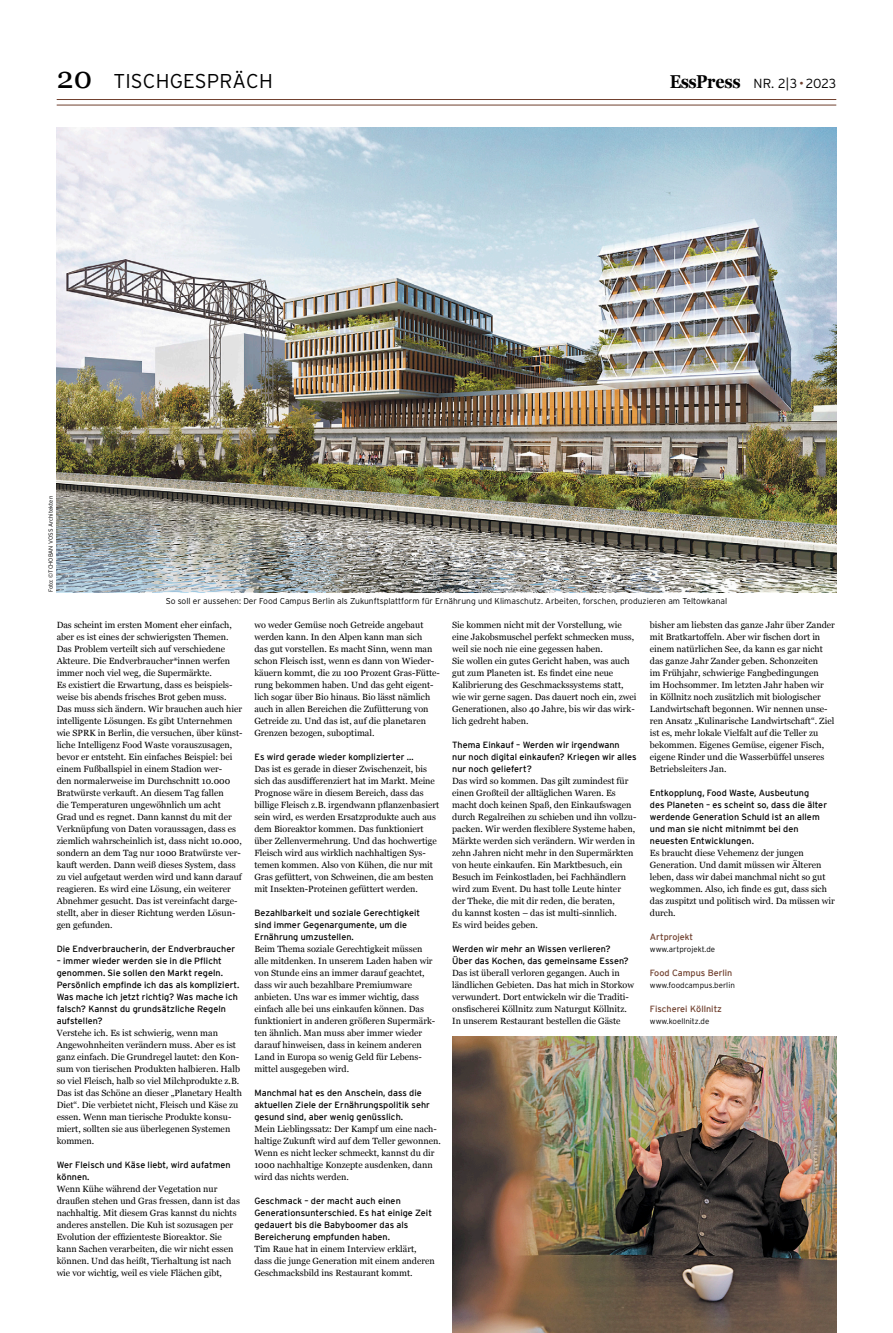
<style>
.page{position:relative;width:893px;height:1333px;background:#fff}
.page>*{position:absolute;margin:0;border:0;box-sizing:border-box;transform-origin:0 0}
.t1{font:300 20px "Interstate";letter-spacing:.01em;color:#000}
.t2{font:300 13.1px "Interstate";letter-spacing:-.01em;color:#000}
.t3{font:9px/12px "Georgia";color:#000}
.t4{font:9px/12px "Interstate";letter-spacing:.005em;color:#000}
.t5{font:9px "Interstate";color:#70402e}
.t6{font:300 8.5px "Interstate";color:#000}
.t7{font:300 8px "Interstate";color:#000}
.t8{font:300 6px "Interstate";letter-spacing:-.02em;color:#000}
.s1{font-family:"Georgia";font-weight:400;font-size:30px}
.s2{font-family:"Georgia";font-weight:700;font-size:18.6px}
.s3{color:#70402e}
.s4{font-family:"Interstate"}
.s5{font-family:"Georgia"}
</style>
<div class="page">
<hr style="left:57px;top:99px;width:779px;height:1px;background:#70402e">
<hr style="left:57px;top:105px;width:779px;height:1px;background:#70402e">
<img style="left:57px;top:128px;width:779px;height:464px">
<img style="left:452px;top:1036px;width:384px;height:296px">
<p class="t1" style="left:57px;top:69px;width:218px"><span class="s1">20</span> Tischgespräch</p>
<p class="t2" style="left:670px;top:75px;width:168px"><span class="s2">EssPress</span> Nr. 2|3 <span class="s3">•</span> 2023</p>
<p class="t8" style="left:47px;top:592px;width:98px;rotate:-90deg">Foto: ©TCH OBAN VOSS Architekten</p>
<p class="t6" style="left:166px;top:596px;width:563px">So soll er aussehen: Der Food Campus Berlin als Zukunftsplattform für Ernährung und Klimaschutz. Arbeiten, forschen, produzieren am Teltowkanal</p>
<p class="t3" style="left:57px;top:619px;width:187px">Das scheint im ersten Moment eher einfach, aber es ist eines der schwierigsten Themen.<br>Das Problem verteilt sich auf verschiedene Akteure. Die Endverbraucher*innen werfen immer noch viel weg, die Supermärkte.<br>Es existiert die Erwartung, dass es beispiels&shy;weise bis abends frisches Brot geben muss.<br>Das muss sich ändern. Wir brauchen auch hier intelligente Lösungen. Es gibt Unternehmen wie SPRK in Berlin, die versuchen, über künst&shy;liche Intelligenz Food Waste vorauszusagen, bevor er entsteht. Ein einfaches Beispiel: bei einem Fußballspiel in einem Stadion wer-<br>den normalerweise im Durchschnitt 10.000<br>Bratwürste verkauft. An diesem Tag fallen<br>die Temperaturen ungewöhnlich um acht Grad und es regnet. Dann kannst du mit der Verknüpfung von Daten voraussagen, dass es ziemlich wahrscheinlich ist, dass nicht 10.000, sondern an dem Tag nur 1000 Bratwürste ver&shy;kauft werden. Dann weiß dieses System, dass zu viel aufgetaut werden wird und kann darauf reagieren. Es wird eine Lösung, ein weiterer Abnehmer gesucht. Das ist vereinfacht darge&shy;stellt, aber in dieser Richtung werden Lösun&shy;gen gefunden.</p>
<p class="t4" style="left:57px;top:943px;width:180px">Die Endverbraucherin, der Endverbraucher</p>
<p class="t3" style="left:57px;top:955px;width:187px"><span class="s4">– immer wieder werden sie in die Pflicht genommen. Sie sollen den Markt regeln.<br>Persönlich empfinde ich das als kompliziert.<br>Was mache ich jetzt richtig? Was mache ich falsch? Kannst du grundsätzliche Regeln aufstellen?<br></span>Verstehe ich. Es ist schwierig, wenn man Angewohnheiten verändern muss. Aber es ist ganz einfach. Die Grundregel lautet: den Kon&shy;sum von tierischen Produkten halbieren. Halb so viel Fleisch, halb so viel Milchprodukte z.B.<br>Das ist das Schöne an dieser „Planetary Health Diet“. Die verbietet nicht, Fleisch und Käse zu essen. Wenn man tierische Produkte konsu&shy;miert, sollten sie aus überlegenen Systemen kommen.</p>
<p class="t3" style="left:57px;top:1159px;width:185px"><span class="s4">Wer Fleisch und Käse liebt, wird aufatmen können.<br></span>Wenn Kühe während der Vegetation nur draußen stehen und Gras fressen, dann ist das nachhaltig. Mit diesem Gras kannst du nichts anderes anstellen. Die Kuh ist sozusagen per Evolution der effizienteste Bioreaktor. Sie kann Sachen verarbeiten, die wir nicht essen können. Und das heißt, Tierhaltung ist nach wie vor wichtig, weil es viele Flächen gibt,</p>
<p class="t3" style="left:254px;top:619px;width:187px">wo weder Gemüse noch Getreide angebaut werden kann. In den Alpen kann man sich<br>das gut vorstellen. Es macht Sinn, wenn man schon Fleisch isst, wenn es dann von Wieder&shy;käuern kommt, die zu 100 Prozent Gras-Fütte&shy;rung bekommen haben. Und das geht eigent&shy;lich sogar über Bio hinaus. Bio lässt nämlich auch in allen Bereichen die Zufütterung von Getreide zu. Und das ist, auf die planetaren Grenzen bezogen, suboptimal.</p>
<p class="t3" style="left:254px;top:751px;width:186px"><span class="s4">Es wird gerade wieder komplizierter …<br></span>Das ist es gerade in dieser Zwischenzeit, bis sich das ausdifferenziert hat im Markt. Meine Prognose wäre in diesem Bereich, dass das billige Fleisch z.B. irgendwann pflanzenbasiert sein wird, es werden Ersatzprodukte auch aus dem Bioreaktor kommen. Das funktioniert über Zellenvermehrung. Und das hochwertige Fleisch wird aus wirklich nachhaltigen Sys&shy;temen kommen. Also von Kühen, die nur mit Gras gefüttert, von Schweinen, die am besten mit Insekten-Proteinen gefüttert werden.</p>
<p class="t3" style="left:254px;top:907px;width:182px"><span class="s4">Bezahlbarkeit und soziale Gerechtigkeit sind immer Gegenargumente, um die Ernährung umzustellen.<br></span>Beim Thema soziale Gerechtigkeit müssen alle mitdenken. In unserem Laden haben wir von Stunde eins an immer darauf geachtet, dass wir auch bezahlbare Premiumware anbieten. Uns war es immer wichtig, dass einfach alle bei uns einkaufen können. Das funktioniert in anderen größeren Supermärk&shy;ten ähnlich. Man muss aber immer wieder darauf hinweisen, dass in keinem anderen Land in Europa so wenig Geld für Lebens&shy;mittel ausgegeben wird.</p>
<p class="t3" style="left:254px;top:1087px;width:188px"><span class="s4">Manchmal hat es den Anschein, dass die aktuellen Ziele der Ernährungspolitik sehr gesund sind, aber wenig genüsslich.<br></span>Mein Lieblingssatz: Der Kampf um eine nach&shy;haltige Zukunft wird auf dem Teller gewonnen.<br>Wenn es nicht lecker schmeckt, kannst du dir 1000 nachhaltige Konzepte ausdenken, dann wird das nichts werden.</p>
<p class="t4" style="left:254px;top:1194px;width:182px">Geschmack – der macht auch einen Generationsunterschied. Es hat einige Zeit gedauert bis die Babyboomer das als Bereicherung empfunden haben.<br><span class="s5">Tim Raue hat in einem Interview erklärt, dass die junge Generation mit einem anderen Geschmacksbild ins Restaurant kommt.</span></p>
<p class="t3" style="left:452px;top:619px;width:186px">Sie kommen nicht mit der Vorstellung, wie eine Jakobsmuschel perfekt schmecken muss, weil sie noch nie eine gegessen haben.<br>Sie wollen ein gutes Gericht haben, was auch gut zum Planeten ist. Es findet eine neue Kalibrierung des Geschmackssystems statt, wie wir gerne sagen. Das dauert noch ein, zwei Generationen, also 40 Jahre, bis wir das wirk&shy;lich gedreht haben.</p>
<p class="t3" style="left:452px;top:739px;width:186px"><span class="s4">Thema Einkauf – Werden wir irgendwann<br>nur noch digital einkaufen? Kriegen wir alles nur noch geliefert?<br></span>Das wird so kommen. Das gilt zumindest für einen Großteil der alltäglichen Waren. Es macht doch keinen Spaß, den Einkaufswagen durch Regalreihen zu schieben und ihn vollzu&shy;packen. Wir werden flexiblere Systeme haben, Märkte werden sich verändern. Wir werden in zehn Jahren nicht mehr in den Supermärkten von heute einkaufen. Ein Marktbesuch, ein Besuch im Feinkostladen, bei Fachhändlern wird zum Event. Du hast tolle Leute hinter<br>der Theke, die mit dir reden, die beraten,<br>du kannst kosten – das ist multi-sinnlich.<br>Es wird beides geben.</p>
<p class="t3" style="left:452px;top:943px;width:183px"><span class="s4">Werden wir mehr an Wissen verlieren?<br>Über das Kochen, das gemeinsame Essen?<br></span>Das ist überall verloren gegangen. Auch in ländlichen Gebieten. Das hat mich in Storkow verwundert. Dort entwickeln wir die Traditi&shy;onsfischerei Köllnitz zum Naturgut Köllnitz.<br>In unserem Restaurant bestellen die Gäste</p>
<p class="t3" style="left:650px;top:619px;width:186px">bisher am liebsten das ganze Jahr über Zander mit Bratkartoffeln. Aber wir fischen dort in einem natürlichen See, da kann es gar nicht das ganze Jahr Zander geben. Schonzeiten<br>im Frühjahr, schwierige Fangbedingungen<br>im Hochsommer. Im letzten Jahr haben wir<br>in Köllnitz noch zusätzlich mit biologischer Landwirtschaft begonnen. Wir nennen unse&shy;ren Ansatz „Kulinarische Landwirtschaft“. Ziel ist es, mehr lokale Vielfalt auf die Teller zu bekommen. Eigenes Gemüse, eigener Fisch, eigene Rinder und die Wasserbüffel unseres Betriebsleiters Jan.</p>
<p class="t3" style="left:650px;top:787px;width:186px"><span class="s4">Entkopplung, Food Waste, Ausbeutung<br>des Planeten – es scheint so, dass die älter werdende Generation Schuld ist an allem und man sie nicht mitnimmt bei den neuesten Entwicklungen.<br></span>Es braucht diese Vehemenz der jungen Generation. Und damit müssen wir Älteren leben, dass wir dabei manchmal nicht so gut wegkommen. Also, ich finde es gut, dass sich das zuspitzt und politisch wird. Da müssen wir durch.</p>
<p class="t5" style="left:650px;top:931px;width:45px">Artprojekt</p>
<p class="t7" style="left:650px;top:944px;width:67px">www.artprojekt.de</p>
<p class="t5" style="left:650px;top:968px;width:84px">Food Campus Berlin</p>
<p class="t7" style="left:650px;top:980px;width:86px">www.foodcampus.berlin</p>
<p class="t5" style="left:650px;top:1004px;width:73px">Fischerei Köllnitz</p>
<p class="t7" style="left:650px;top:1016px;width:61px">www.koellnitz.de</p>
</div>
